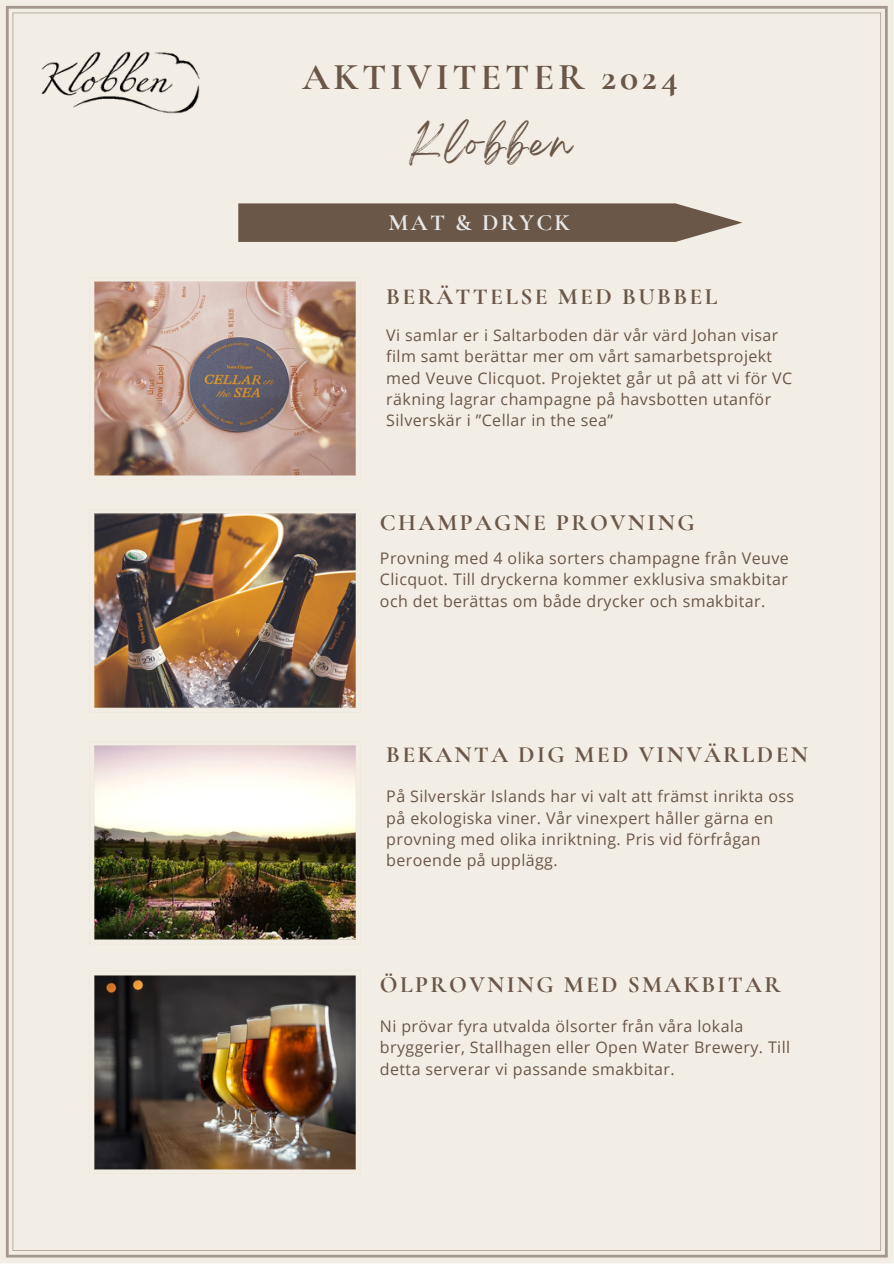
<style>
.page{position:relative;width:894px;height:1264px;background:#fff}
.page>*{position:absolute;margin:0;border:0;box-sizing:border-box;transform-origin:0 0}
.t1{font:700 37.8px "Cormorant Garamond";letter-spacing:.1em;color:#6a5747}
.t2{font:34.8px "Breathing";letter-spacing:.1em;color:#6a5747}
.t3{font:700 23.4px "Cormorant Garamond";letter-spacing:.1em;color:#6a5747}
.t4{font:700 23.4px "Cormorant Garamond";letter-spacing:.1em;color:#e8e8e8}
.t5{font:16.05px/21.3px "Open Sans";letter-spacing:.025em;color:#6a5747}
</style>
<div class="page">
<div style="left:6px;top:6px;width:881px;height:1251px;background:#f3eee5"></div>
<img style="left:89px;top:741px;width:271px;height:203px">
<img style="left:89px;top:970px;width:271px;height:203px">
<img style="left:89px;top:509px;width:271px;height:203px">
<img style="left:89px;top:277px;width:271px;height:203px">
<svg style="left:238px;top:203px;width:504px;height:39px;background:#756354"></svg>
<img style="left:0;top:0;width:386px;height:222px">
<h1 class="t1" style="left:302px;top:54px;width:377px">AKTIVITETER 2024</h1>
<h2 class="t2" style="left:409px;top:132px;width:163px">Klobben</h2>
<p class="t4" style="left:388px;top:208px;width:183px">MAT &amp; DRYCK</p>
<p class="t3" style="left:386px;top:282px;width:332px">BERÄTTELSE MED BUBBEL</p>
<h2 class="t5" style="left:386px;top:324px;width:407px">Vi samlar er i Saltarboden där vår värd Johan visar film samt berättar mer om vårt samarbetsprojekt med Veuve Clicquot. Projektet går ut på att vi för VC räkning lagrar champagne på havsbotten utanför Silverskär i ”Cellar in the sea”</h2>
<p class="t3" style="left:380px;top:508px;width:316px">CHAMPAGNE PROVNING</p>
<h2 class="t5" style="left:380px;top:547px;width:410px;text-align:justify">Provning med 4 olika sorters champagne från Veuve Clicquot. Till dryckerna kommer exklusiva smakbitar och det berättas om både drycker och smakbitar.</h2>
<p class="t3" style="left:386px;top:740px;width:423px">BEKANTA DIG MED VINVÄRLDEN</p>
<h2 class="t5" style="left:386px;top:785px;width:409px">På Silverskär Islands har vi valt att främst inrikta oss på ekologiska viner. Vår vinexpert håller gärna en provning med olika inriktning. Pris vid förfrågan beroende på upplägg.</h2>
<h2 class="t3" style="left:380px;top:970px;width:402px">ÖLPROVNING MED SMAKBITAR</h2>
<h2 class="t5" style="left:380px;top:1014px;width:411px">Ni prövar fyra utvalda ölsorter från våra lokala bryggerier, Stallhagen eller Open Water Brewery. Till detta serverar vi passande smakbitar.</h2>
</div>
